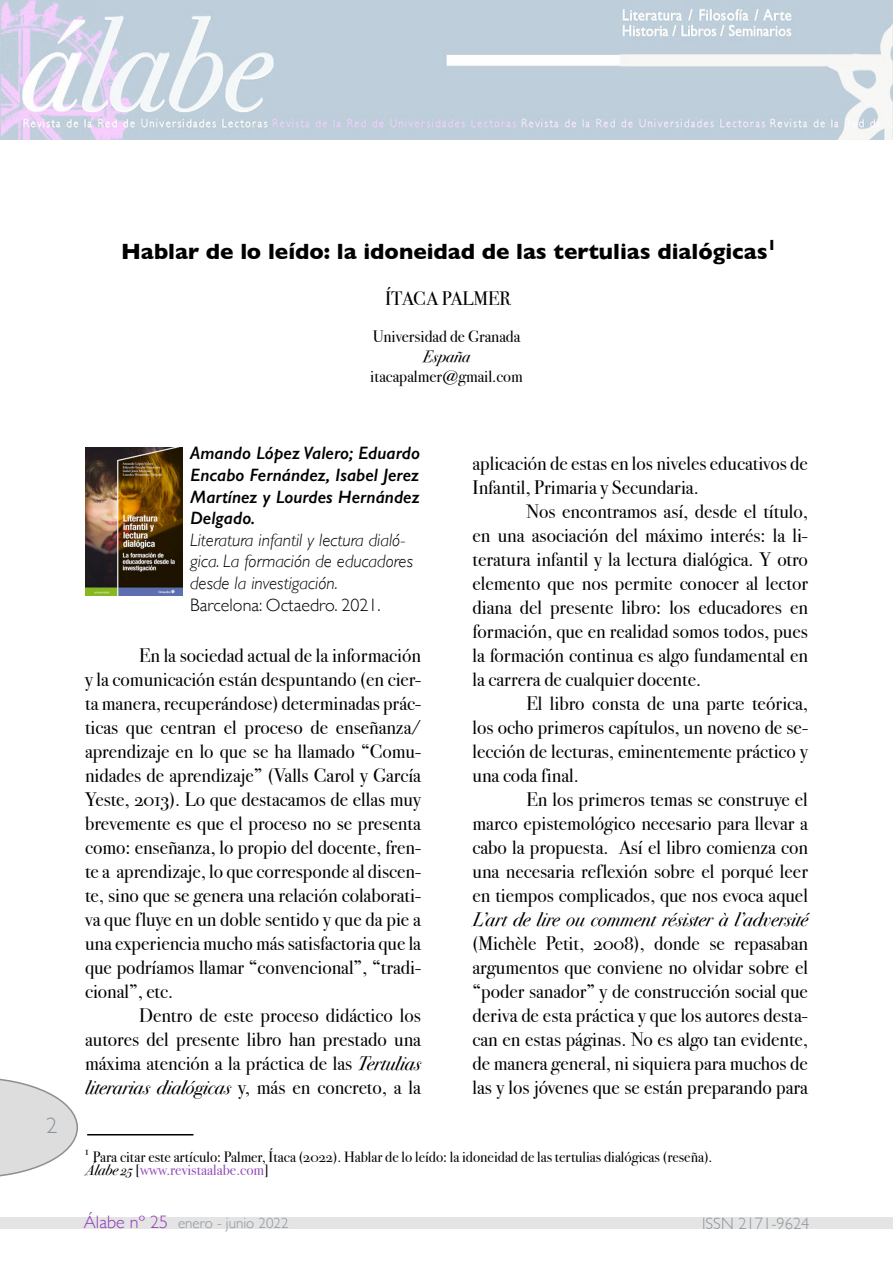
<style>
.page{position:relative;width:893px;height:1263px;background:#fff}
.page>*{position:absolute;margin:0;border:0;box-sizing:border-box;transform-origin:0 0}
.t1{font:700 22.5px "Gill Sans";color:#000}
.t2{font:300 22.5px "Gill Sans";color:#8a949d}
.t3{font:19.5px/24px "Bodoni Svty Two OSITCTT Book";color:#000;text-align:justify}
.t4{font:19.5px "Bodoni Svty Two OSITCTT Book It";color:#000}
.t5{font:italic 600 18px/21.6px "Gill Sans";color:#000;text-align:justify}
.t6{font:italic 300 18px/21.6px "Gill Sans";color:#000}
.t7{font:300 18px "Gill Sans";color:#000}
.t8{font:16.5px "Bodoni Svty Two OSITCTT Book";color:#000}
.t9{font:300 16.5px "Gill Sans";color:#8b959c}
.t10{font:16.5px "Bodoni Svty Two OSITCTT Book It";color:#000}
.t11{font:15px/13.5px "Bodoni Svty Two OSITCTT Book";color:#000}
.t12{font:300 15px "Gill Sans";color:#8b959c}
.s1{font-family:"Bodoni Svty Two OSITCTT Book It"}
.s2{font-family:"Bodoni Svty Two OSITCTT Book"}
.s3{color:#944cbc}
.s4{font-size:18px;color:#9038b7}
</style>
<div class="page">
<svg style="left:0;top:1078px;width:78px;height:99px"></svg>
<div style="left:0;top:1218px;width:893px;height:11px;background:#e4e4e4"></div>
<img style="left:0;top:0;width:893px;height:139px">
<hr style="left:87px;top:1134px;width:106px;height:1px;background:#000">
<img style="left:86px;top:448px;width:96px;height:148px">
<p class="t2" style="left:46px;top:1108px;width:13px">2</p>
<p class="t1" style="left:121px;top:233px;width:657px">Hablar de lo leído: la idoneidad de las tertulias dialógicas<sup>1</sup></p>
<p class="t3" style="left:385px;top:286px;width:127px">ÍTACA PALMER</p>
<p class="t8" style="left:373px;top:327px;width:149px">Universidad de Granada</p>
<p class="t10" style="left:423px;top:346px;width:49px">España</p>
<p class="t8" style="left:370px;top:366px;width:154px">itacapalmer@gmail.com</p>
<p class="t5" style="left:190px;top:442px;width:231px">Amando López Valero; Eduardo Encabo Fernández, Isabel Jerez Martínez y Lourdes Hernández Delgado.</p>
<p class="t6" style="left:190px;top:529px;width:224px">Literatura infantil y lectura dialó&shy;gica. La formación de educadores desde la investigación.</p>
<p class="t7" style="left:190px;top:590px;width:192px">Barcelona: Octaedro. 2021.</p>
<p class="t3" style="left:85px;top:644px;width:337px;text-indent:54px">En la sociedad actual de la información y la comunicación están despuntando (en cier&shy;ta manera, recuperándose) determinadas prác&shy;ticas que centran el proceso de enseñanza/ aprendizaje en lo que se ha llamado “Comu&shy;nidades de aprendizaje” (Valls Carol y García Yeste, 2013). Lo que destacamos de ellas muy brevemente es que el proceso no se presenta como: enseñanza, lo propio del docente, fren&shy;te a aprendizaje, lo que corresponde al discen&shy;te, sino que se genera una relación colaborati&shy;va que fluye en un doble sentido y que da pie a una experiencia mucho más satisfactoria que la que podríamos llamar “convencional”, “tradi&shy;cional”, etc.</p>
<p class="t3" style="left:85px;top:1004px;width:337px;text-indent:54px">Dentro de este proceso didáctico los autores del presente libro han prestado una máxima atención a la práctica de las <span class="s1">Tertulias</span></p>
<p class="t4" style="left:85px;top:1076px;width:337px">literarias dialógicas <span class="s2">y, más en concreto, a la</span></p>
<p class="t3" style="left:473px;top:451px;width:337px">aplicación de estas en los niveles educativos de<br>Infantil, Primaria y Secundaria.</p>
<p class="t3" style="left:473px;top:499px;width:337px;text-indent:54px">Nos encontramos así, desde el título, en una asociación del máximo interés: la li&shy;teratura infantil y la lectura dialógica. Y otro elemento que nos permite conocer al lector diana del presente libro: los educadores en formación, que en realidad somos todos, pues la formación continua es algo fundamental en la carrera de cualquier docente.</p>
<p class="t3" style="left:473px;top:691px;width:337px;text-indent:54px">El libro consta de una parte teórica, los ocho primeros capítulos, un noveno de se&shy;lección de lecturas, eminentemente práctico y una coda final.</p>
<p class="t3" style="left:473px;top:787px;width:337px;text-indent:54px">En los primeros temas se construye el marco epistemológico necesario para llevar a cabo la propuesta. Así el libro comienza con una necesaria reflexión sobre el porqué leer en tiempos complicados, que nos evoca aquel</p>
<p class="t4" style="left:473px;top:907px;width:337px">L’art de lire ou comment résister à l’adversité</p>
<p class="t3" style="left:473px;top:931px;width:337px">(Michèle Petit, 2008), donde se repasaban argumentos que conviene no olvidar sobre el “poder sanador” y de construcción social que deriva de esta práctica y que los autores desta&shy;can en estas páginas. No es algo tan evidente, de manera general, ni siquiera para muchos de las y los jóvenes que se están preparando para</p>
<p class="t11" style="left:85px;top:1150px;width:629px"><sup>1</sup> Para citar este artículo: Palmer, Ítaca (2022). Hablar de lo leído: la idoneidad de las tertulias dialógicas (reseña).<br><span class="s1">Álabe 25</span> [<span class="s3">www.revistaalabe.com</span>]</p>
<p class="t12" style="left:84px;top:1211px;width:206px"><span class="s4">Álabe nº 25</span> enero - junio 2022</p>
<p class="t9" style="left:702px;top:1211px;width:109px">ISSN 2171-9624</p>
</div>
